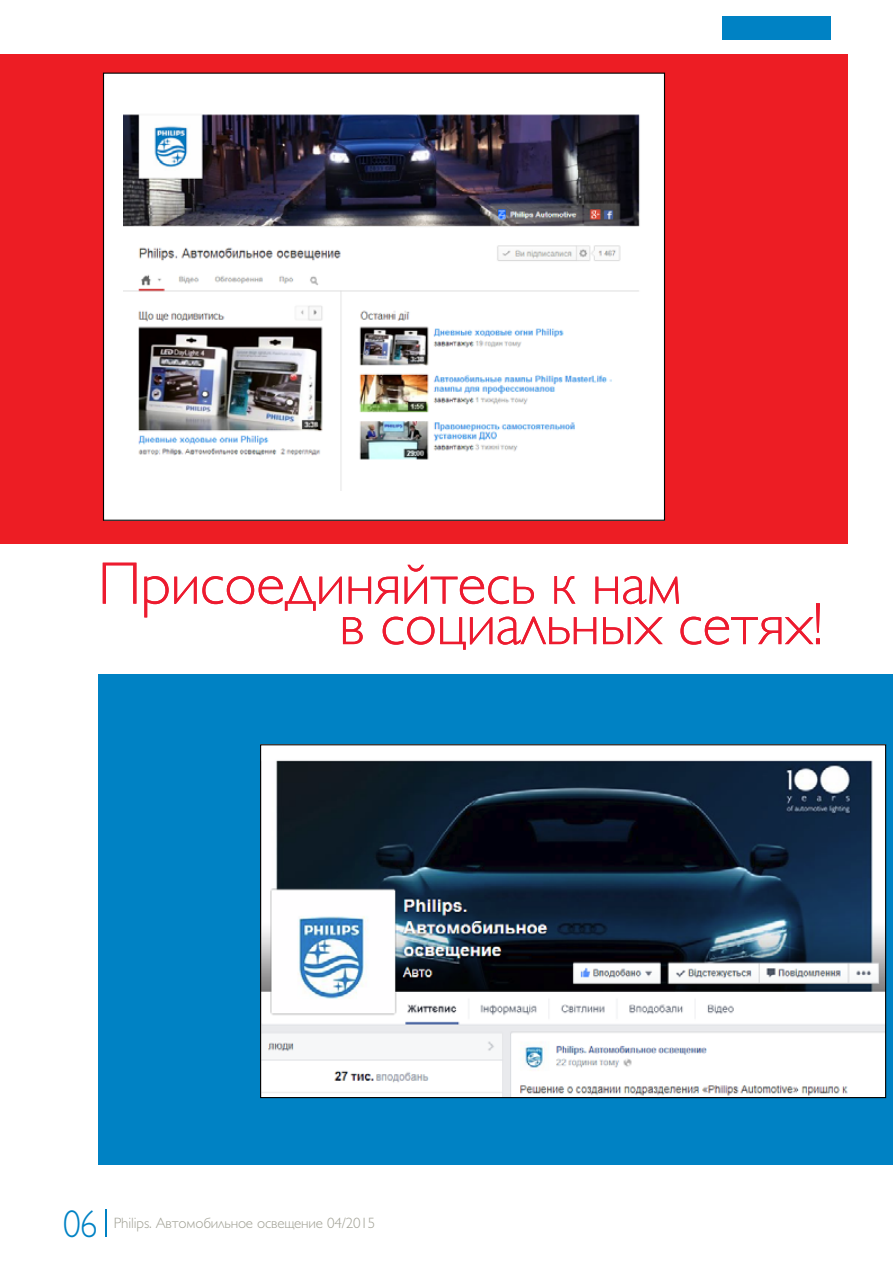
<style>
.page{position:relative;width:893px;height:1263px;background:#fff}
.page>*{position:absolute;margin:0;border:0;box-sizing:border-box;transform-origin:0 0}
.t1{font:300 60px "Gill Sans Cyr";letter-spacing:-.01em;color:#ed1b2f}
.t2{font:300 38.85px "Gill Sans Cyr";color:#0082c4;scale:.91 1}
.t3{font:300 15px "Gill Sans Cyr";letter-spacing:-.01em;color:#a2a296}
</style>
<div class="page">
<div style="left:723px;top:17px;width:108px;height:23px;background:#0082c4"></div>
<hr style="left:105px;top:1209px;width:2px;height:27px;background:#0082c4">
<div style="left:0;top:55px;width:847px;height:489px;background:#ed1d24"></div>
<div style="left:98px;top:674px;width:795px;height:490px;background:#0082c4"></div>
<img style="left:105px;top:75px;width:558px;height:444px">
<svg style="left:262px;top:746px;width:622px;height:350px;background:#79838e"></svg>
<h1 class="t1" style="left:98px;top:549px;width:586px">Присоединяйтесь к нам</h1>
<h1 class="t1" style="left:339px;top:589px;width:485px">в социальных сетях!</h1>
<h2 class="t2" style="left:63px;top:1201px;width:39px">06</h2>
<p class="t3" style="left:114px;top:1214px;width:263px">Philips. Автомобильное освещение 04/2015</p>
</div>
